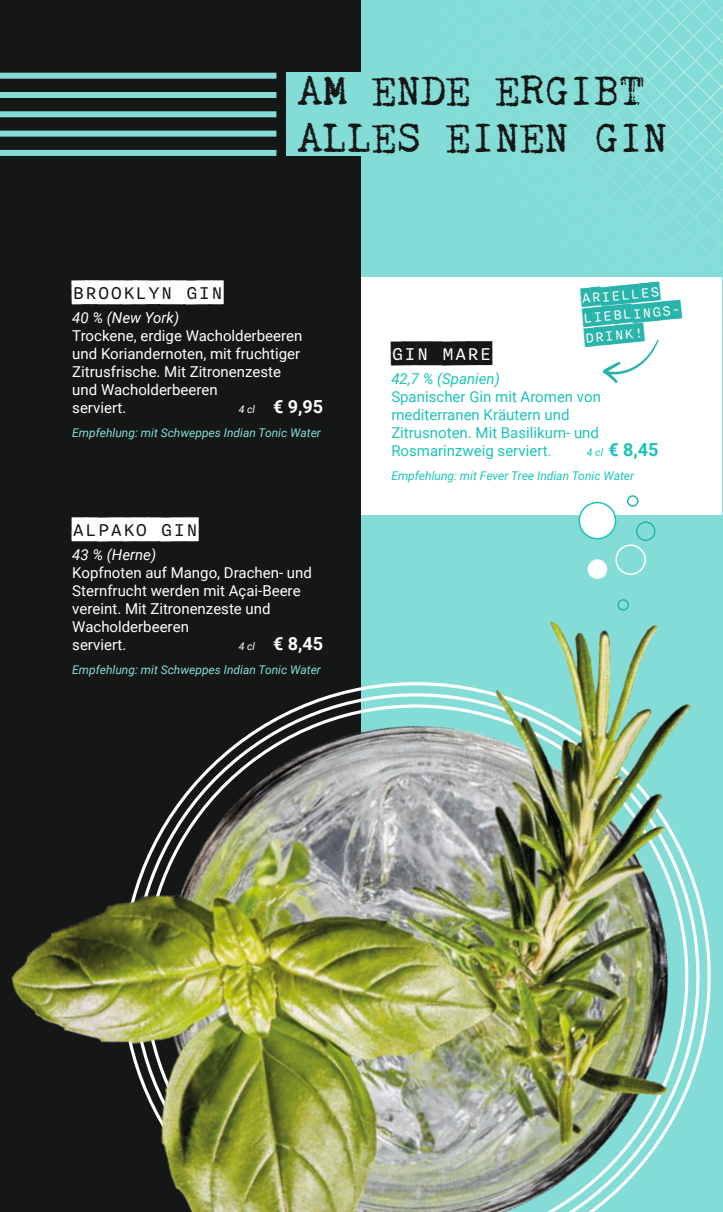
<style>
.page{position:relative;width:723px;height:1212px;background:#151616}
.page>*{position:absolute;margin:0;border:0;box-sizing:border-box;transform-origin:0 0}
.t1{font:43.5px/46.5px "Kingthings Trypewriter 2";letter-spacing:-.02em;color:#151616}
.t2{font:21px "Nitti Typewriter Cameo";color:#fff}
.t3{font:21px "Nitti Typewriter Cameo";color:#151616}
.t4{font:700 18px "Roboto";color:#fff}
.t5{font:700 18px "Roboto";color:#1bc4b6}
.t6{font:16.5px/19.6px "Nitti Typewriter Cameo";color:#28b4ab}
.t7{font:15px/18px "Roboto";color:#fff}
.t8{font:15px/18px "Roboto";color:#1bc4b6}
.t9{font:italic 15px "Roboto";color:#fff}
.t10{font:italic 15px "Roboto";color:#1bc4b6}
.t11{font:italic 12px "Roboto";color:#83ddd6}
.t12{font:italic 12px "Roboto";color:#1bc4b6}
.s1{font-weight:400;font-style:italic;font-size:10.5px}
</style>
<div class="page">
<div style="left:0;top:73px;width:276px;height:6px;background:#83ddd6"></div>
<div style="left:0;top:92px;width:276px;height:6px;background:#83ddd6"></div>
<div style="left:0;top:111px;width:276px;height:6px;background:#83ddd6"></div>
<div style="left:0;top:131px;width:276px;height:6px;background:#83ddd6"></div>
<div style="left:0;top:150px;width:276px;height:6px;background:#83ddd6"></div>
<svg style="left:209px;top:0;width:514px;height:532px"></svg>
<div style="left:636px;top:521px;width:19px;height:20px;border:2px solid #28b4ab;border-radius:50%"></div>
<div style="left:627px;top:495px;width:11px;height:12px;border:2px solid #28b4ab;border-radius:50%"></div>
<div style="left:579px;top:502px;width:36px;height:37px;background:#fff;border-radius:50%"></div>
<div style="left:578px;top:502px;width:38px;height:37px;border:2px solid #1bc4b6;border-radius:50%"></div>
<img style="left:11px;top:532px;width:712px;height:680px">
<div style="left:287px;top:73px;width:104px;height:83px;background:#83ddd6"></div>
<h1 class="t1" style="left:297px;top:68px;width:373px">AM ENDE ERGIBT<br>ALLES EINEN GIN</h1>
<h2 class="t2" style="left:72px;top:279px;width:153px">BROOKLYN GIN</h2>
<p class="t9" style="left:72px;top:307px;width:108px">40 % (New York)</p>
<p class="t7" style="left:72px;top:326px;width:231px">Trockene, erdige Wacholderbeeren und Koriandernoten, mit fruchtiger<br>Zitrusfrische. Mit Zitronenzeste und Wacholderbeeren<br>serviert.</p>
<p class="t4" style="left:239px;top:394px;width:86px"><span class="s1">4 cl</span> € 9,95</p>
<p class="t11" style="left:72px;top:425px;width:250px">Empfehlung: mit Schweppes Indian Tonic Water</p>
<h2 class="t2" style="left:72px;top:516px;width:127px">ALPAKO GIN</h2>
<p class="t9" style="left:72px;top:545px;width:85px">43 % (Herne)</p>
<p class="t7" style="left:72px;top:563px;width:241px">Kopfnoten auf Mango, Drachen- und<br>Sternfrucht werden mit Açai-Beere vereint. Mit Zitronenzeste und<br>Wacholderbeeren<br>serviert.</p>
<p class="t4" style="left:239px;top:631px;width:86px"><span class="s1">4 cl</span> € 8,45</p>
<p class="t11" style="left:72px;top:662px;width:250px">Empfehlung: mit Schweppes Indian Tonic Water</p>
<p class="t6" style="left:580px;top:289px;width:98px;rotate:-5deg">ARIELLES<br>LIEBLINGS-<br>DRINK!</p>
<h2 class="t3" style="left:391px;top:339px;width:102px">GIN MARE</h2>
<p class="t10" style="left:391px;top:368px;width:110px">42,7 % (Spanien)</p>
<p class="t8" style="left:391px;top:387px;width:211px">Spanischer Gin mit Aromen von mediterranen Kräutern und<br>Zitrusnoten. Mit Basilikum- und<br>Rosmarinzweig serviert.</p>
<p class="t5" style="left:587px;top:437px;width:73px"><span class="s1">4 cl</span> € 8,45</p>
<p class="t12" style="left:391px;top:467px;width:244px">Empfehlung: mit Fever Tree Indian Tonic Water</p>
</div>
